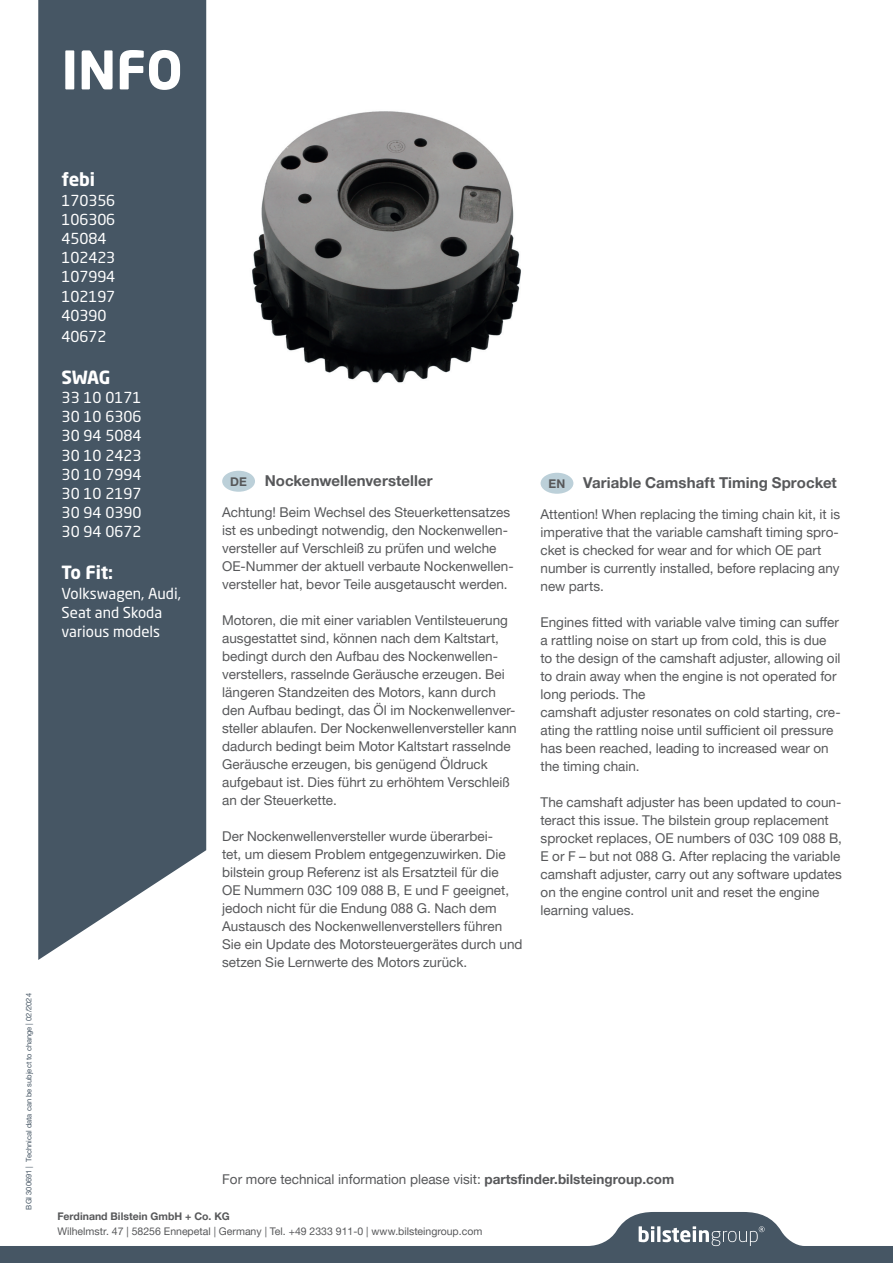
<style>
.page{position:relative;width:893px;height:1263px;background:#fff}
.page>*{position:absolute;margin:0;border:0;box-sizing:border-box;transform-origin:0 0}
.t1{font:700 52.5px "Neo Sans Pro";color:#fff}
.t2{font:700 18px "Neo Sans Pro";letter-spacing:-.02em;color:#fff}
.t3{font:15px/19.2px "Neo Sans Pro";color:#fff}
.t4{font:700 15px "Helvetica Neue World 75";letter-spacing:.005em;color:#57585a}
.t5{font:13.5px/18px "Helvetica Neue World 55 Roman";color:#57585a}
.t6{font:10.5px "Helvetica Neue World 55 Roman";color:#57585a}
.t7{font:700 10.5px "Helvetica Neue World 75";color:#57585a}
.t8{font:7.5px "Helvetica Neue World 55 Roman";color:#465664}
.s1{font-size:12px}
.s2{font-family:"Helvetica Neue World 75";font-weight:700}
</style>
<div class="page">
<svg style="left:38px;top:0;width:168px;height:960px;background:#52616e"></svg>
<svg style="left:0;top:1212px;width:893px;height:51px"></svg>
<svg style="left:639px;top:1226px;width:126px;height:20px"></svg>
<div style="left:222px;top:471px;width:33px;height:21px;background:#bcd0d9;border-radius:50%"></div>
<div style="left:541px;top:473px;width:32px;height:21px;background:#bcd0d9;border-radius:50%"></div>
<img style="left:252px;top:111px;width:269px;height:272px">
<h1 class="t1" style="left:62px;top:36px;width:123px">INFO</h1>
<p class="t8" style="left:24px;top:1209px;width:218px;rotate:-90deg">BGI 300691 | Technical data can be subject to change | 02/2024</p>
<h2 class="t2" style="left:62px;top:168px;width:35px">febi</h2>
<p class="t3" style="left:62px;top:190px;width:55px">170356<br>106306<br>45084<br>102423<br>107994<br>102197<br>40390</p>
<p class="t3" style="left:62px;top:326px;width:46px">40672</p>
<h2 class="t2" style="left:62px;top:366px;width:50px">SWAG</h2>
<p class="t3" style="left:62px;top:388px;width:82px;text-align:justify">33 10 0171<br>30 10 6306<br>30 94 5084<br>30 10 2423<br>30 10 7994<br>30 10 2197<br>30 94 0390<br>30 94 0672</p>
<h2 class="t2" style="left:62px;top:561px;width:53px">To Fit:</h2>
<p class="t3" style="left:62px;top:583px;width:121px">Volkswagen, Audi,<br>Seat and Skoda various models</p>
<p class="t4" style="left:230px;top:472px;width:204px"><span class="s1">DE</span> Nockenwellenversteller</p>
<p class="t5" style="left:222px;top:503px;width:293px">Achtung! Beim Wechsel des Steuerkettensatzes ist es unbedingt notwendig, den Nockenwellen&shy;versteller auf Verschleiß zu prüfen und welche OE-Nummer der aktuell verbaute Nockenwellen&shy;versteller hat, bevor Teile ausgetauscht werden.</p>
<p class="t5" style="left:222px;top:611px;width:296px">Motoren, die mit einer variablen Ventilsteuerung ausgestattet sind, können nach dem Kaltstart, bedingt durch den Aufbau des Nockenwellen&shy;verstellers, rasselnde Geräusche erzeugen. Bei längeren Standzeiten des Motors, kann durch den Aufbau bedingt, das Öl im Nockenwellenver&shy;steller ablaufen. Der Nockenwellenversteller kann dadurch bedingt beim Motor Kaltstart rasselnde Geräusche erzeugen, bis genügend Öldruck aufgebaut ist. Dies führt zu erhöhtem Verschleiß an der Steuerkette.</p>
<p class="t5" style="left:222px;top:827px;width:302px">Der Nockenwellenversteller wurde überarbei-<br>tet, um diesem Problem entgegenzuwirken. Die bilstein group Referenz ist als Ersatzteil für die<br>OE Nummern 03C 109 088 B, E und F geeignet, jedoch nicht für die Endung 088 G. Nach dem Austausch des Nockenwellenverstellers führen Sie ein Update des Motorsteuergerätes durch und setzen Sie Lernwerte des Motors zurück.</p>
<p class="t4" style="left:548px;top:474px;width:290px"><span class="s1">EN</span> Variable Camshaft Timing Sprocket</p>
<p class="t5" style="left:541px;top:505px;width:301px">Attention! When replacing the timing chain kit, it is imperative that the variable camshaft timing spro&shy;cket is checked for wear and for which OE part number is currently installed, before replacing any new parts.</p>
<p class="t5" style="left:541px;top:613px;width:302px">Engines fitted with variable valve timing can suffer a rattling noise on start up from cold, this is due to the design of the camshaft adjuster, allowing oil to drain away when the engine is not operated for long periods. The<br>camshaft adjuster resonates on cold starting, cre&shy;ating the rattling noise until sufficient oil pressure has been reached, leading to increased wear on the timing chain.</p>
<p class="t5" style="left:541px;top:793px;width:303px">The camshaft adjuster has been updated to coun&shy;teract this issue. The bilstein group replacement sprocket replaces, OE numbers of 03C 109 088 B, E or F – but not 088 G. After replacing the variable camshaft adjuster, carry out any software updates on the engine control unit and reset the engine learning values.</p>
<p class="t5" style="left:222px;top:1170px;width:454px">For more technical information please visit: <span class="s2">partsfinder.bilsteingroup.com</span></p>
<p class="t7" style="left:57px;top:1210px;width:174px">Ferdinand Bilstein GmbH + Co. KG</p>
<p class="t6" style="left:57px;top:1225px;width:426px">Wilhelmstr. 47 | 58256 Ennepetal | Germany | Tel. +49 2333 911-0 | www.bilsteingroup.com</p>
</div>
